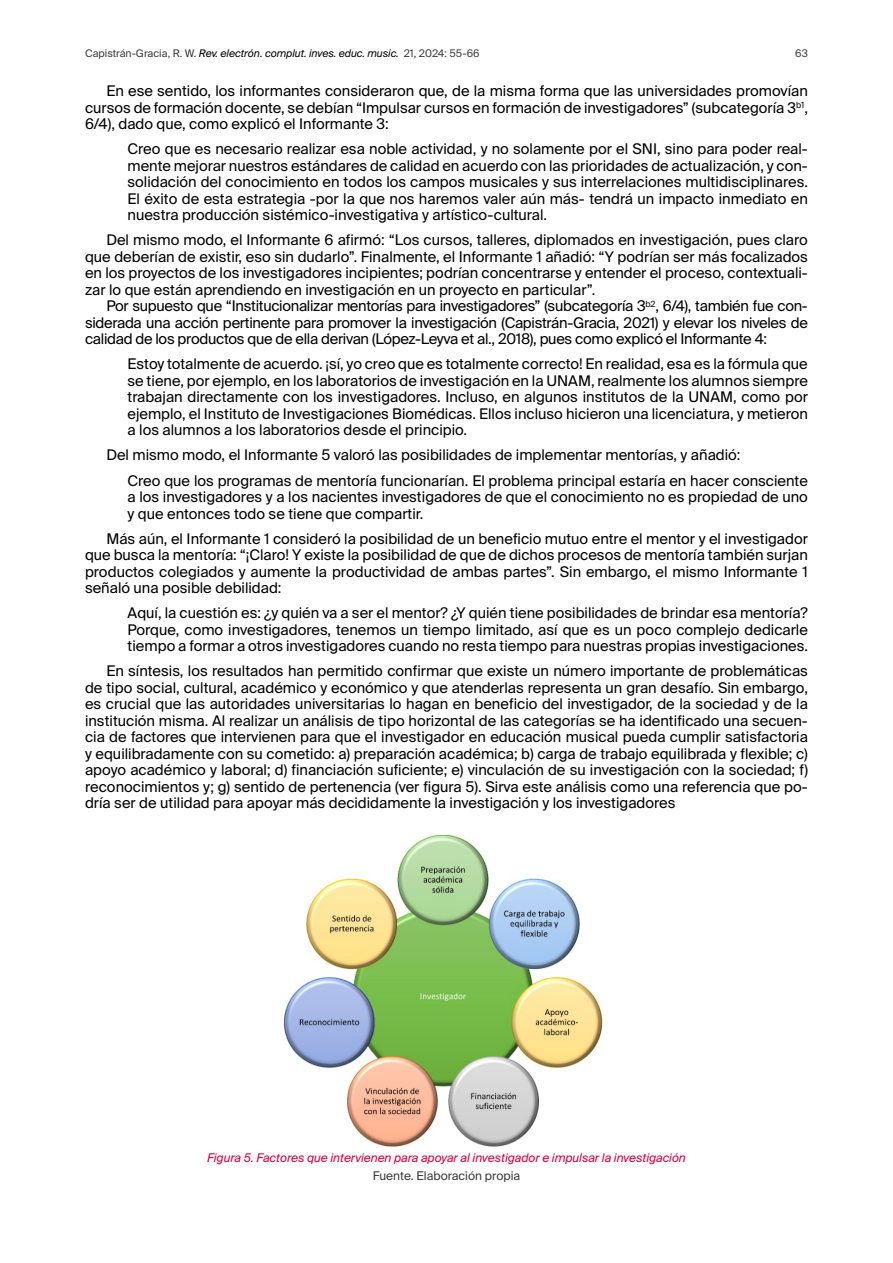
<style>
.page{position:relative;width:893px;height:1263px;background:#fff}
.page>*{position:absolute;margin:0;border:0;box-sizing:border-box;transform-origin:0 0}
._000-TXT_GENERAL{font:14.7px/16.5px "Suisse Intl";color:#000;text-align:justify}
._000-Citas{font:14.7px/16.5px "Suisse Intl";color:#000;text-align:justify}
._000-Pie_figuras_y_tablas{font:italic 12px "Suisse Intl";color:#cf003d}
._000-FUENTE{font:12px "Suisse Intl";color:#3c3c3b}
.t1{font:italic 10.5px "Suisse Intl";color:#000}
.t2{font:10.5px "Suisse Intl";color:#3c3c3b}
.s1{font-style:normal;color:#3c3c3b}
</style>
<div class="page">
<img style="left:283px;top:835px;width:320px;height:312px">
<p class="t1" style="left:85px;top:47px;width:396px"><span class="s1">Capistrán-Gracia, R. W.</span> Rev. electrón. complut. inves. educ. music. <span class="s1">21, 2024: 55-66</span></p>
<p class="t2" style="left:795px;top:47px;width:14px">63</p>
<p class="_000-TXT_GENERAL" style="left:85px;top:83px;width:724px;text-indent:21px">En ese sentido, los informantes consideraron que, de la misma forma que las universidades promovían cursos de formación docente, se debían “Impulsar cursos en formación de investigadores” (subcategoría 3<sup>b1</sup>, 6/4), dado que, como explicó el Informante 3:</p>
<p class="_000-Citas" style="left:128px;top:141px;width:682px">Creo que es necesario realizar esa noble actividad, y no solamente por el SNI, sino para poder real&shy;mente mejorar nuestros estándares de calidad en acuerdo con las prioridades de actualización, y con&shy;solidación del conocimiento en todos los campos musicales y sus interrelaciones multidisciplinares.<br>El éxito de esta estrategia -por la que nos haremos valer aún más- tendrá un impacto inmediato en nuestra producción sistémico-investigativa y artístico-cultural.</p>
<p class="_000-TXT_GENERAL" style="left:85px;top:232px;width:724px;text-indent:21px">Del mismo modo, el Informante 6 afirmó: “Los cursos, talleres, diplomados en investigación, pues claro que deberían de existir, eso sin dudarlo”. Finalmente, el Informante 1 añadió: “Y podrían ser más focalizados en los proyectos de los investigadores incipientes; podrían concentrarse y entender el proceso, contextuali&shy;zar lo que están aprendiendo en investigación en un proyecto en particular”.</p>
<p class="_000-TXT_GENERAL" style="left:85px;top:298px;width:724px;text-indent:21px">Por supuesto que “Institucionalizar mentorías para investigadores” (subcategoría 3<sup>b2</sup>, 6/4), también fue con&shy;siderada una acción pertinente para promover la investigación (Capistrán-Gracia, 2021) y elevar los niveles de calidad de los productos que de ella derivan (López-Leyva et al., 2018), pues como explicó el Informante 4:</p>
<p class="_000-Citas" style="left:128px;top:356px;width:682px">Estoy totalmente de acuerdo. ¡sí, yo creo que es totalmente correcto! En realidad, esa es la fórmula que se tiene, por ejemplo, en los laboratorios de investigación en la UNAM, realmente los alumnos siempre trabajan directamente con los investigadores. Incluso, en algunos institutos de la UNAM, como por ejemplo, el Instituto de Investigaciones Biomédicas. Ellos incluso hicieron una licenciatura, y metieron a los alumnos a los laboratorios desde el principio.</p>
<p class="_000-TXT_GENERAL" style="left:106px;top:447px;width:636px">Del mismo modo, el Informante 5 valoró las posibilidades de implementar mentorías, y añadió:</p>
<p class="_000-Citas" style="left:128px;top:472px;width:682px">Creo que los programas de mentoría funcionarían. El problema principal estaría en hacer consciente a los investigadores y a los nacientes investigadores de que el conocimiento no es propiedad de uno y que entonces todo se tiene que compartir.</p>
<p class="_000-TXT_GENERAL" style="left:85px;top:530px;width:724px;text-indent:21px">Más aún, el Informante 1 consideró la posibilidad de un beneficio mutuo entre el mentor y el investigador que busca la mentoría: “¡Claro! Y existe la posibilidad de que de dichos procesos de mentoría también surjan productos colegiados y aumente la productividad de ambas partes”. Sin embargo, el mismo Informante 1 señaló una posible debilidad:</p>
<p class="_000-Citas" style="left:128px;top:605px;width:682px">Aquí, la cuestión es: ¿y quién va a ser el mentor? ¿Y quién tiene posibilidades de brindar esa mentoría?<br>Porque, como investigadores, tenemos un tiempo limitado, así que es un poco complejo dedicarle tiempo a formar a otros investigadores cuando no resta tiempo para nuestras propias investigaciones.</p>
<p class="_000-TXT_GENERAL" style="left:85px;top:663px;width:724px;text-indent:21px">En síntesis, los resultados han permitido confirmar que existe un número importante de problemáticas de tipo social, cultural, académico y económico y que atenderlas representa un gran desafío. Sin embargo, es crucial que las autoridades universitarias lo hagan en beneficio del investigador, de la sociedad y de la institución misma. Al realizar un análisis de tipo horizontal de las categorías se ha identificado una secuen&shy;cia de factores que intervienen para que el investigador en educación musical pueda cumplir satisfactoria y equilibradamente con su cometido: a) preparación académica; b) carga de trabajo equilibrada y flexible; c) apoyo académico y laboral; d) financiación suficiente; e) vinculación de su investigación con la sociedad; f) reconocimientos y; g) sentido de pertenencia (ver figura 5). Sirva este análisis como una referencia que po&shy;dría ser de utilidad para apoyar más decididamente la investigación y los investigadores</p>
<p class="_000-Pie_figuras_y_tablas" style="left:207px;top:1150px;width:480px">Figura 5. Factores que intervienen para apoyar al investigador e impulsar la investigación</p>
<p class="_000-FUENTE" style="left:373px;top:1168px;width:149px">Fuente. Elaboración propia</p>
</div>
